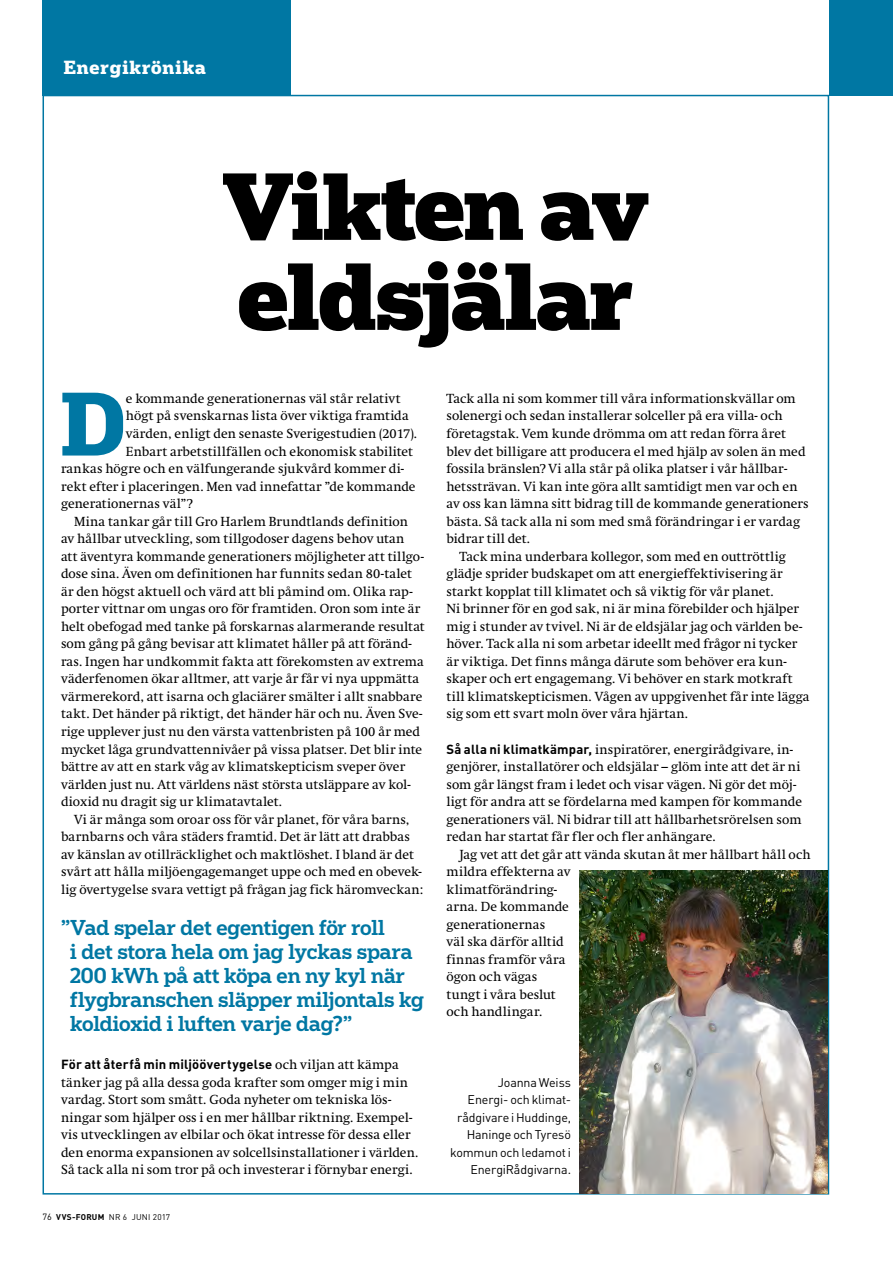
<style>
.page{position:relative;width:893px;height:1263px;background:#fff}
.page>*{position:absolute;margin:0;border:0;box-sizing:border-box;transform-origin:0 0}
.t1{font:900 90px/90px "Popular";letter-spacing:-.015em;color:#000}
.t2{font:700 85.2px "Popular";color:#0077a3}
.t3{font:500 20.4px/24px "Popular";letter-spacing:-.01em;color:#0077a3}
.t4{font:700 18px "Popular";letter-spacing:.055em;color:#fff}
.t5{font:13.05px/17.5px "Swift";letter-spacing:.01em;color:#000}
.t6{font:13.05px "DIN Bold Alternate";letter-spacing:.015em;color:#000}
.t7{font:12.45px/17.5px "DIN Regular Alternate";letter-spacing:-.01em;color:#000;text-align:right}
.t8{font:8.25px "DIN";letter-spacing:.02em;color:#000}
.s1{font-family:"Swift"}
.s2{font-size:9px}
.s3{font-weight:700}
.s4{font-family:"DIN Bold Alternate"}
</style>
<div class="page">
<div style="left:829px;top:0;width:64px;height:95px;background:#0077a3"></div>
<div style="left:43px;top:0;width:248px;height:95px;background:#0077a3"></div>
<img style="left:580px;top:870px;width:248px;height:323px">
<h3 class="t4" style="left:64px;top:55px;width:144px">Energikrönika</h3>
<h1 class="t1" style="left:222px;top:159px;width:430px">Vikten av eldsjälar</h1>
<h2 class="t2" style="left:61px;top:368px;width:66px">D</h2>
<p class="t5" style="left:126px;top:390px;width:276px">e kommande generationernas väl står relativt</p>
<p class="t5" style="left:126px;top:407px;width:284px">högt på svenskarnas lista över viktiga framtida</p>
<p class="t5" style="left:126px;top:425px;width:293px">värden, enligt den senaste Sverigestudien (2017).</p>
<p class="t5" style="left:126px;top:443px;width:289px">Enbart arbetstillfällen och ekonomisk stabilitet</p>
<p class="t5" style="left:61px;top:460px;width:345px">rankas högre och en välfungerande sjukvård kommer di-</p>
<p class="t5" style="left:61px;top:478px;width:356px">rekt efter i placeringen. Men vad innefattar ”de kommande</p>
<p class="t5" style="left:61px;top:495px;width:133px">generationernas väl”?</p>
<p class="t5" style="left:74px;top:513px;width:335px">Mina tankar går till Gro Harlem Brundtlands definition</p>
<p class="t5" style="left:61px;top:530px;width:345px">av hållbar utveckling, som tillgodoser dagens behov utan</p>
<p class="t5" style="left:61px;top:548px;width:364px">att äventyra kommande generationers möjligheter att tillgo-</p>
<p class="t5" style="left:61px;top:565px;width:352px">dose sina. Även om definitionen har funnits sedan 80-talet</p>
<p class="t5" style="left:61px;top:583px;width:353px">är den högst aktuell och värd att bli påmind om. Olika rap-</p>
<p class="t5" style="left:61px;top:600px;width:361px">porter vittnar om ungas oro för framtiden. Oron som inte är</p>
<p class="t5" style="left:61px;top:618px;width:365px">helt obefogad med tanke på forskarnas alarmerande resultat</p>
<p class="t5" style="left:61px;top:635px;width:352px">som gång på gång bevisar att klimatet håller på att föränd-</p>
<p class="t5" style="left:61px;top:653px;width:364px">ras. Ingen har undkommit fakta att förekomsten av extrema</p>
<p class="t5" style="left:61px;top:670px;width:360px">väderfenomen ökar alltmer, att varje år får vi nya uppmätta</p>
<p class="t5" style="left:61px;top:688px;width:363px">värmerekord, att isarna och glaciärer smälter i allt snabbare</p>
<p class="t5" style="left:61px;top:705px;width:363px">takt. Det händer på riktigt, det händer här och nu. Även Sve-</p>
<p class="t5" style="left:61px;top:723px;width:361px">rige upplever just nu den värsta vattenbristen på 100 år med</p>
<p class="t5" style="left:61px;top:740px;width:363px">mycket låga grundvattennivåer på vissa platser. Det blir inte</p>
<p class="t5" style="left:61px;top:758px;width:346px">bättre av att en stark våg av klimatskepticism sveper över</p>
<p class="t5" style="left:61px;top:776px;width:351px">världen just nu. Att världens näst största utsläppare av kol-</p>
<p class="t5" style="left:61px;top:793px;width:223px">dioxid nu dragit sig ur klimatavtalet.</p>
<p class="t5" style="left:74px;top:811px;width:337px">Vi är många som oroar oss för vår planet, för våra barns,</p>
<p class="t5" style="left:61px;top:828px;width:350px">barnbarns och våra städers framtid. Det är lätt att drabbas</p>
<p class="t5" style="left:61px;top:846px;width:354px">av känslan av otillräcklighet och maktlöshet. I bland är det</p>
<p class="t5" style="left:61px;top:863px;width:362px">svårt att hålla miljöengagemanget uppe och med en obevek-</p>
<p class="t5" style="left:61px;top:881px;width:364px">lig övertygelse svara vettigt på frågan jag fick häromveckan:</p>
<h3 class="t3" style="left:70px;top:915px;width:356px;text-indent:-9px">”Vad spelar det egentigen för roll<br>i det stora hela om jag lyckas spara 200 kWh på att köpa en ny kyl när flygbranschen släpper miljontals kg koldioxid i luften varje dag?”</h3>
<p class="t6" style="left:61px;top:1056px;width:339px">För att återfå min miljöövertygelse <span class="s1">och viljan att kämpa</span></p>
<p class="t5" style="left:61px;top:1074px;width:359px">tänker jag på alla dessa goda krafter som omger mig i min vardag. Stort som smått. Goda nyheter om tekniska lös&shy;ningar som hjälper oss i en mer hållbar riktning. Exempel&shy;vis utvecklingen av elbilar och ökat intresse för dessa eller den enorma expansionen av solcellsinstallationer i världen.<br>Så tack alla ni som tror på och investerar i förnybar energi.</p>
<p class="t8" style="left:43px;top:1212px;width:129px"><span class="s2">76</span> <span class="s3">VVS-FORUM</span> NR 6 JUNI 2017</p>
<p class="t5" style="left:446px;top:390px;width:351px">Tack alla ni som kommer till våra informationskvällar om</p>
<p class="t5" style="left:446px;top:407px;width:338px">solenergi och sedan installerar solceller på era villa- och</p>
<p class="t5" style="left:446px;top:425px;width:341px">företagstak. Vem kunde drömma om att redan förra året</p>
<p class="t5" style="left:446px;top:442px;width:360px">blev det billigare att producera el med hjälp av solen än med</p>
<p class="t5" style="left:446px;top:460px;width:342px">fossila bränslen? Vi alla står på olika platser i vår hållbar-</p>
<p class="t5" style="left:446px;top:478px;width:353px">hetssträvan. Vi kan inte göra allt samtidigt men var och en</p>
<p class="t5" style="left:446px;top:495px;width:364px">av oss kan lämna sitt bidrag till de kommande generationers</p>
<p class="t5" style="left:446px;top:513px;width:355px">bästa. Så tack alla ni som med små förändringar i er vardag</p>
<p class="t5" style="left:446px;top:530px;width:85px">bidrar till det.</p>
<p class="t5" style="left:460px;top:548px;width:328px">Tack mina underbara kollegor, som med en outtröttlig</p>
<p class="t5" style="left:446px;top:565px;width:338px">glädje sprider budskapet om att energieffektivisering är</p>
<p class="t5" style="left:446px;top:583px;width:329px">starkt kopplat till klimatet och så viktig för vår planet.</p>
<p class="t5" style="left:446px;top:600px;width:354px">Ni brinner för en god sak, ni är mina förebilder och hjälper</p>
<p class="t5" style="left:446px;top:618px;width:357px">mig i stunder av tvivel. Ni är de eldsjälar jag och världen be-</p>
<p class="t5" style="left:446px;top:635px;width:352px">höver. Tack alla ni som arbetar ideellt med frågor ni tycker</p>
<p class="t5" style="left:446px;top:653px;width:341px">är viktiga. Det finns många därute som behöver era kun-</p>
<p class="t5" style="left:446px;top:670px;width:348px">skaper och ert engagemang. Vi behöver en stark motkraft</p>
<p class="t5" style="left:446px;top:688px;width:364px">till klimatskepticismen. Vågen av uppgivenhet får inte lägga</p>
<p class="t5" style="left:446px;top:705px;width:243px">sig som ett svart moln över våra hjärtan.</p>
<p class="t5" style="left:446px;top:740px;width:357px"><span class="s4">Så alla ni klimatkämpar,</span> inspiratörer, energirådgivare, in&shy;genjörer, installatörer och eldsjälar – glöm inte att det är ni som går längst fram i ledet och visar vägen. Ni gör det möj&shy;ligt för andra att se fördelarna med kampen för kommande generationers väl. Ni bidrar till att hållbarhetsrörelsen som redan har startat får fler och fler anhängare.</p>
<p class="t5" style="left:446px;top:846px;width:366px;text-indent:13px">Jag vet att det går att vända skutan åt mer hållbart håll och mildra effekterna av<br>klimatförändring-<br>arna. De kommande<br>generationernas<br>väl ska därför alltid<br>finnas framför våra<br>ögon och vägas<br>tungt i våra beslut<br>och handlingar.</p>
<p class="t7" style="left:450px;top:1073px;width:123px">Joanna Weiss<br>Energi- och klimat&shy;rådgivare i Huddinge,<br>Haninge och Tyresö kommun och ledamot i<br>EnergiRådgivarna.</p>
</div>
